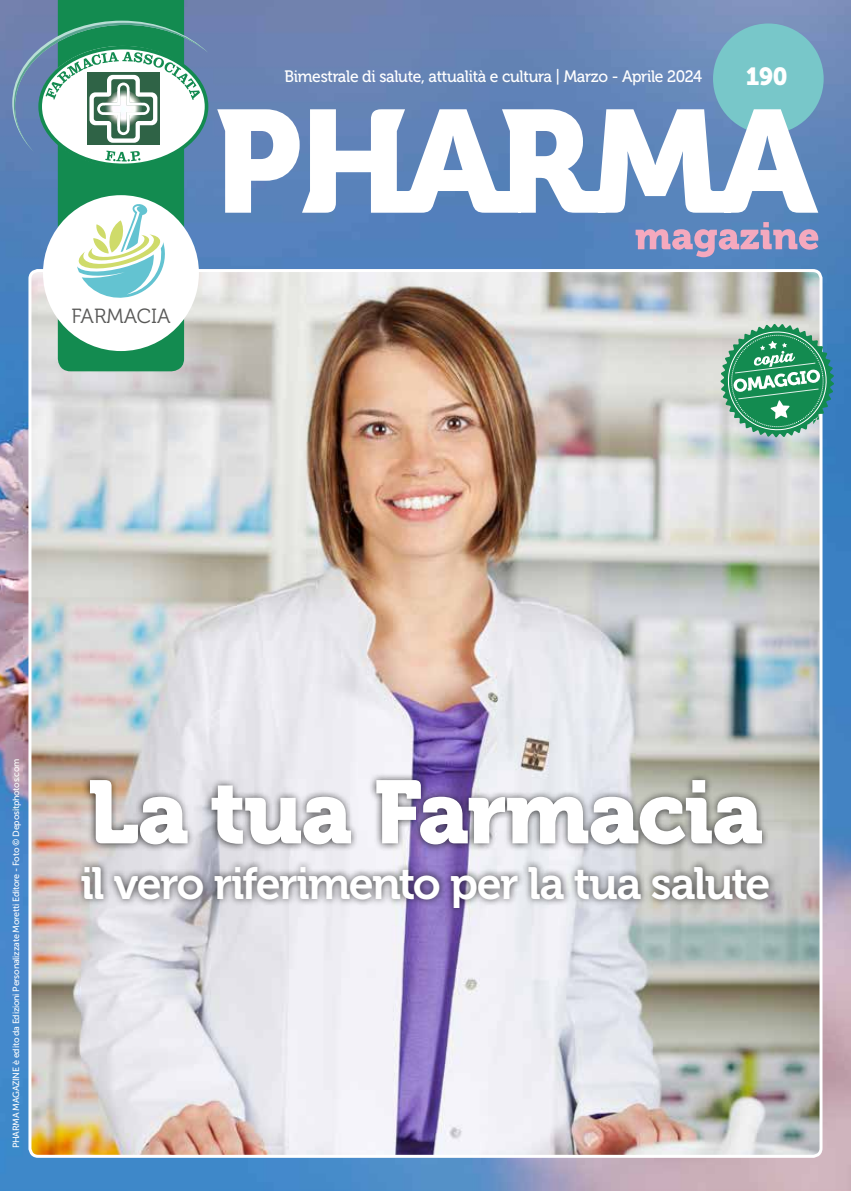
<style>
.page{position:relative;width:851px;height:1191px;background:#fff}
.page>*{position:absolute;margin:0;border:0;box-sizing:border-box;transform-origin:0 0}
.t1{font:88.5px "Museo 900";letter-spacing:-.02em;color:#fff}
.t2{font:45px "Museo 700";letter-spacing:-.04em;color:#fff}
.t3{font:24.6px "Museo 900";color:#fff}
.t4{font:20.4px "Museo 300";color:#575756}
.t5{font:16.5px "Museo 500";letter-spacing:-.02em;color:#fff;scale:.95 1}
.t6{font:9px "Museo Sans 500";letter-spacing:-.03em;color:#fff}
</style>
<div class="page">
<img style="left:0;top:0;width:850px;height:1191px">
<img style="left:30px;top:270px;width:790px;height:886px">
<div style="left:73px;top:858px;width:703px;height:58px;background:#000;opacity:.75"></div>
<div style="left:81px;top:772px;width:688px;height:80px;background:#000;opacity:.75"></div>
<svg style="left:635px;top:222px;width:183px;height:35px;background:#9292bd"></svg>
<div style="left:713px;top:23px;width:110px;height:111px;background:#78c7c9;border-radius:50%"></div>
<svg style="left:217px;top:109px;width:601px;height:104px"></svg>
<div style="left:58px;top:0;width:126px;height:371px;background:#138b50"></div>
<svg style="left:12px;top:21px;width:196px;height:146px"></svg>
<div style="left:43px;top:195px;width:156px;height:156px;background:#fff;border-radius:50%"></div>
<svg style="left:720px;top:324px;width:113px;height:113px;background:#5ba988"></svg>
<svg style="left:77px;top:203px;width:92px;height:95px"></svg>
<h3 class="t4" style="left:71px;top:305px;width:101px">FARMACIA</h3>
<h3 class="t5" style="left:284px;top:67px;width:441px">Bimestrale di salute, attualità e cultura | Marzo - Aprile 2024</h3>
<h3 class="t3" style="left:745px;top:62px;width:43px">190</h3>
<p class="t6" style="left:11px;top:1148px;width:391px;rotate:-90deg">PHARMA MAGAZINE è edito da Edizioni Personalizzate Moretti Editore - Foto © Depositphotos.com</p>
<h1 class="t1" style="left:87px;top:762px;width:677px">La tua Farmacia</h1>
<h2 class="t2" style="left:80px;top:858px;width:691px">il vero riferimento per la tua salute</h2>
</div>
